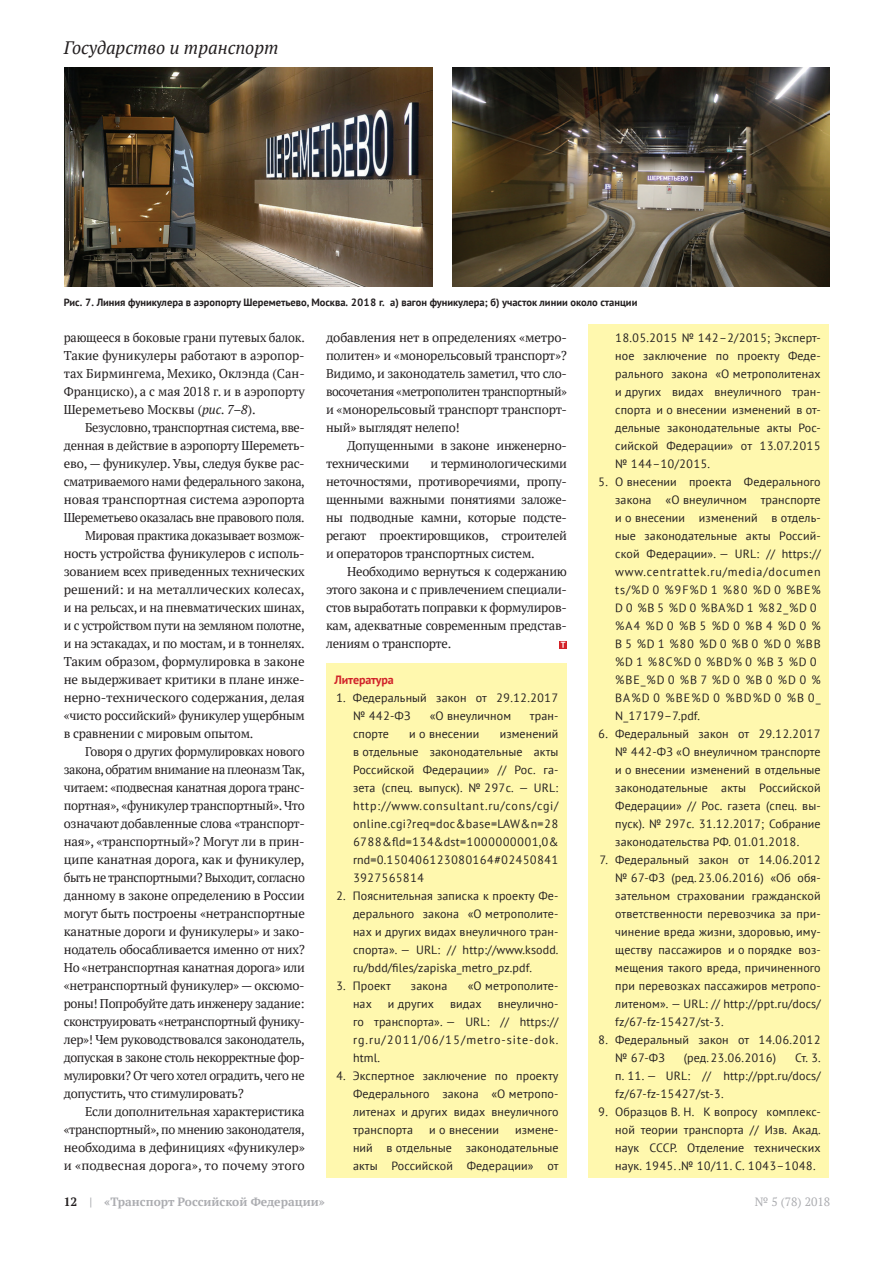
<style>
.page{position:relative;width:893px;height:1263px;background:#fff}
.page>*{position:absolute;margin:0;border:0;box-sizing:border-box;transform-origin:0 0}
.t1{font:italic 18px "PT Serif";color:#231f20}
.t2{font:12.75px/18px "PT Serif";letter-spacing:-.02em;color:#231f20;text-align:justify}
.t3{font:12.75px "PT Serif";color:#231f20}
.t4{font:12.75px "PT Serif";letter-spacing:.005em;color:#231f20}
.t5{font:12px/18px "PT Sans";letter-spacing:.01em;color:#231f20;text-align:justify}
.t6{font:700 12px "PT Serif";color:#acadb1}
.t7{font:12px "PT Serif";color:#acadb1}
.t8{font:700 12px "PT Sans";letter-spacing:-.01em;color:#d1232a}
.t9{font:700 10.5px "PT Sans";color:#231f20}
.s1{font-style:italic}
.s2{color:#231f20}
</style>
<div class="page">
<div style="left:326px;top:663px;width:241px;height:515px;background:#fff8ae"></div>
<div style="left:588px;top:324px;width:241px;height:854px;background:#fff8ae"></div>
<img style="left:65px;top:67px;width:367px;height:220px">
<img style="left:453px;top:67px;width:376px;height:220px">
<svg style="left:559px;top:641px;width:8px;height:7px"></svg>
<svg style="left:561px;top:642px;width:4px;height:6px"></svg>
<h1 class="t1" style="left:64px;top:36px;width:216px">Государство и транспорт</h1>
<p class="t9" style="left:64px;top:295px;width:575px">Рис. 7. Линия фуникулера в аэропорту Шереметьево, Москва. 2018 г. а) вагон фуникулера; б) участок линии около станции</p>
<p class="t2" style="left:64px;top:328px;width:243px">рающееся в боковые грани путевых балок.<br>Такие фуникулеры работают в аэропор&shy;тах Бирмингема, Мехико, Оклэнда (Сан-Франциско), а с мая 2018 г. и в аэропорту Шереметьево Москвы (<span class="s1">рис. 7–8</span>).</p>
<p class="t2" style="left:85px;top:418px;width:221px">Безусловно, транспортная система, вве-</p>
<p class="t2" style="left:64px;top:436px;width:242px">денная в действие в аэропорту Шереметь-</p>
<p class="t2" style="left:64px;top:454px;width:242px">ево, — фуникулер. Увы, следуя букве рас-</p>
<p class="t2" style="left:64px;top:472px;width:243px">сматриваемого нами федерального закона,</p>
<p class="t2" style="left:64px;top:490px;width:243px">новая транспортная система аэропорта</p>
<p class="t2" style="left:64px;top:508px;width:242px">Шереметьево оказалась вне правового поля.</p>
<p class="t2" style="left:85px;top:526px;width:221px">Мировая практика доказывает возмож-</p>
<p class="t2" style="left:64px;top:544px;width:242px">ность устройства фуникулеров с исполь-</p>
<p class="t2" style="left:64px;top:562px;width:242px">зованием всех приведенных технических</p>
<p class="t3" style="left:64px;top:581px;width:242px">решений: и на металлических колесах,</p>
<p class="t2" style="left:64px;top:598px;width:242px">и на рельсах, и на пневматических шинах,</p>
<p class="t2" style="left:64px;top:616px;width:242px">и с устройством пути на земляном полотне,</p>
<p class="t2" style="left:64px;top:634px;width:242px">и на эстакадах, и по мостам, и в тоннелях.</p>
<p class="t2" style="left:64px;top:652px;width:242px">Таким образом, формулировка в законе</p>
<p class="t2" style="left:64px;top:670px;width:242px">не выдерживает критики в плане инже-</p>
<p class="t2" style="left:64px;top:688px;width:242px">нерно-технического содержания, делая</p>
<p class="t2" style="left:64px;top:706px;width:242px">«чисто российский» фуникулер ущербным</p>
<p class="t2" style="left:64px;top:724px;width:191px">в сравнении с мировым опытом.</p>
<p class="t2" style="left:85px;top:742px;width:221px">Говоря о других формулировках нового</p>
<p class="t2" style="left:64px;top:760px;width:243px">закона, обратим внимание на плеоназм Так,</p>
<p class="t2" style="left:64px;top:778px;width:242px">читаем: «подвесная канатная дорога транс-</p>
<p class="t2" style="left:64px;top:796px;width:242px">портная», «фуникулер транспортный». Что</p>
<p class="t2" style="left:64px;top:814px;width:242px">означают добавленные слова «транспорт-</p>
<p class="t2" style="left:64px;top:832px;width:242px">ная», «транспортный»? Могут ли в прин-</p>
<p class="t2" style="left:64px;top:850px;width:242px">ципе канатная дорога, как и фуникулер,</p>
<p class="t2" style="left:64px;top:868px;width:243px">быть не транспортными? Выходит, согласно</p>
<p class="t2" style="left:64px;top:886px;width:242px">данному в законе определению в России</p>
<p class="t2" style="left:64px;top:904px;width:243px">могут быть построены «нетранспортные</p>
<p class="t2" style="left:64px;top:922px;width:242px">канатные дороги и фуникулеры» и зако-</p>
<p class="t2" style="left:64px;top:940px;width:243px">нодатель обосабливается именно от них?</p>
<p class="t2" style="left:64px;top:958px;width:242px">Но «нетранспортная канатная дорога» или</p>
<p class="t2" style="left:64px;top:976px;width:242px">«нетранспортный фуникулер» — оксюмо-</p>
<p class="t2" style="left:64px;top:994px;width:242px">роны! Попробуйте дать инженеру задание:</p>
<p class="t2" style="left:64px;top:1012px;width:242px">сконструировать «нетранспортный фунику-</p>
<p class="t2" style="left:64px;top:1030px;width:242px">лер»! Чем руководствовался законодатель,</p>
<p class="t2" style="left:64px;top:1048px;width:242px">допуская в законе столь некорректные фор-</p>
<p class="t2" style="left:64px;top:1066px;width:242px">мулировки? От чего хотел оградить, чего не</p>
<p class="t2" style="left:64px;top:1084px;width:182px">допустить, что стимулировать?</p>
<p class="t2" style="left:85px;top:1102px;width:221px">Если дополнительная характеристика</p>
<p class="t2" style="left:64px;top:1120px;width:242px">«транспортный», по мнению законодателя,</p>
<p class="t2" style="left:64px;top:1138px;width:243px">необходима в дефинициях «фуникулер»</p>
<p class="t4" style="left:64px;top:1157px;width:243px">и «подвесная дорога», то почему этого</p>
<p class="t2" style="left:326px;top:328px;width:243px">добавления нет в определениях «метро&shy;политен» и «монорельсовый транспорт»?<br>Видимо, и законодатель заметил, что сло&shy;восочетания «метрополитен транспортный» и «монорельсовый транспорт транспорт&shy;ный» выглядят нелепо!</p>
<p class="t2" style="left:326px;top:436px;width:242px;text-indent:21px">Допущенными в законе инженерно&shy;техническими</p>
<p class="t2" style="left:326px;top:454px;width:242px;text-indent:105px">и терминологическими неточностями, противоречиями, пропу&shy;щенными важными понятиями заложе&shy;ны подводные камни, которые подсте&shy;регают проектировщиков, строителей и операторов транспортных систем.</p>
<p class="t2" style="left:326px;top:562px;width:242px;text-indent:21px">Необходимо вернуться к содержанию этого закона и с привлечением специали&shy;стов выработать поправки к формулиров&shy;кам, адекватные современным представ&shy;лениям о транспорте.</p>
<p class="t8" style="left:334px;top:672px;width:61px">Литература</p>
<p class="t5" style="left:353px;top:689px;width:207px;text-indent:-17px">1. Федеральный закон от 29.12.2017 № 442-ФЗ</p>
<p class="t5" style="left:430px;top:707px;width:83px">«О внеуличном</p>
<p class="t5" style="left:530px;top:707px;width:30px">тран-</p>
<p class="t5" style="left:353px;top:725px;width:207px;text-indent:147px">изменений в отдельные законодательные акты Российской Федерации» // Рос. га&shy;зета (спец. выпуск). № 297с. — URL: http://www.consultant.ru/cons/cgi/ online.cgi?req=doc&amp;base=LAW&amp;n=28<br>6788&amp;fld=134&amp;dst=1000000001,0&amp; rnd=0.150406123080164#02450841<br>3927565814</p>
<p class="t5" style="left:353px;top:887px;width:207px;text-indent:-17px">2. Пояснительная записка к проекту Фе&shy;дерального закона «О метрополите&shy;нах и других видах внеуличного тран&shy;спорта». — URL: // http://www.ksodd. ru/bdd/files/zapiska_metro_pz.pdf.</p>
<p class="t5" style="left:336px;top:977px;width:56px">3. Проект</p>
<p class="t5" style="left:411px;top:977px;width:38px">закона</p>
<p class="t5" style="left:468px;top:977px;width:92px">«О метрополите-</p>
<p class="t5" style="left:353px;top:995px;width:20px">нах</p>
<p class="t5" style="left:388px;top:995px;width:48px">и других</p>
<p class="t5" style="left:450px;top:995px;width:33px">видах</p>
<p class="t5" style="left:353px;top:725px;width:37px">спорте</p>
<p class="t5" style="left:409px;top:725px;width:71px">и о внесении</p>
<p class="t5" style="left:353px;top:995px;width:207px;text-indent:145px">внеулично&shy;го транспорта». — URL: // https:// rg.ru/2011/06/15/metro-site-dok. html.</p>
<p class="t5" style="left:353px;top:1067px;width:207px;text-indent:-17px">4. Экспертное заключение по проекту Федерального закона «О метропо&shy;литенах и других видах внеуличного транспорта</p>
<p class="t5" style="left:353px;top:1121px;width:207px;text-indent:162px">измене&shy;ний в отдельные законодательные акты Российской Федерации» от</p>
<p class="t5" style="left:429px;top:1121px;width:71px">и о внесении</p>
<p class="t5" style="left:615px;top:329px;width:207px">18.05.2015 № 142–2/2015; Эксперт&shy;ное заключение по проекту Феде&shy;рального закона «О метрополитенах и других видах внеуличного тран&shy;спорта и о внесении изменений в от&shy;дельные законодательные акты Рос&shy;сийской Федерации» от 13.07.2015 № 144–10/2015.</p>
<p class="t5" style="left:615px;top:473px;width:207px;text-align:left;text-indent:-17px">5. О внесении проекта Федерального закона «О внеуличном транспорте и о внесении изменений в отдель&shy;ные законодательные акты Россий&shy;ской Федерации». — URL: // https:// www.centrattek.ru/media/documen ts/%D 0 %9F%D 1 %80 %D 0 %BE%<br>D 0 %B 5 %D 0 %BA%D 1 %82_%D 0 %A4 %D0 %B5 %D0 %B4 %D0 %<br>B5 %D1 %80 %D0 %B0 %D0 %BB %D 1 %8C%D 0 %BD% 0 %B 3 %D 0 %BE_%D0 %B7%D0 %B0 %D0 %<br>BA%D 0 %BE%D 0 %BD%D 0 %B 0_<br>N_17179–7.pdf.</p>
<p class="t5" style="left:615px;top:725px;width:207px;text-indent:-17px">6. Федеральный закон от 29.12.2017 № 442-ФЗ «О внеуличном транспорте и о внесении изменений в отдельные законодательные акты Российской Федерации» // Рос. газета (спец. вы&shy;пуск). № 297с. 31.12.2017; Собрание законодательства РФ. 01.01.2018.</p>
<p class="t5" style="left:615px;top:851px;width:207px;text-indent:-16px">7. Федеральный закон от 14.06.2012 № 67-ФЗ (ред.23.06.2016) «Об обя&shy;зательном страховании гражданской ответственности перевозчика за при&shy;чинение вреда жизни, здоровью, иму&shy;ществу пассажиров и о порядке воз&shy;мещения такого вреда, причиненного при перевозках пассажиров метропо&shy;литеном». — URL: // http://ppt.ru/docs/ fz/67-fz‑15427/st‑3.</p>
<p class="t5" style="left:615px;top:1031px;width:207px;text-indent:-17px">8. Федеральный закон от 14.06.2012 № 67-ФЗ</p>
<p class="t5" style="left:615px;top:1049px;width:207px;text-indent:180px">Ст. 3. п. 11. — URL: // http://ppt.ru/docs/ fz/67-fz‑15427/st‑3.</p>
<p class="t5" style="left:615px;top:1103px;width:207px;text-indent:-17px">9. Образцов В. Н. К вопросу комплекс&shy;ной теории транспорта // Изв. Акад. наук СССР. Отделение технических наук. 1945. .№ 10/11. С. 1043–1048.</p>
<p class="t5" style="left:684px;top:1049px;width:94px">(ред.23.06.2016)</p>
<p class="t6" style="left:64px;top:1194px;width:263px"><span class="s2">12</span> | «Транспорт Российской Федерации»</p>
<p class="t7" style="left:755px;top:1194px;width:77px">№ 5 (78) 2018</p>
</div>
